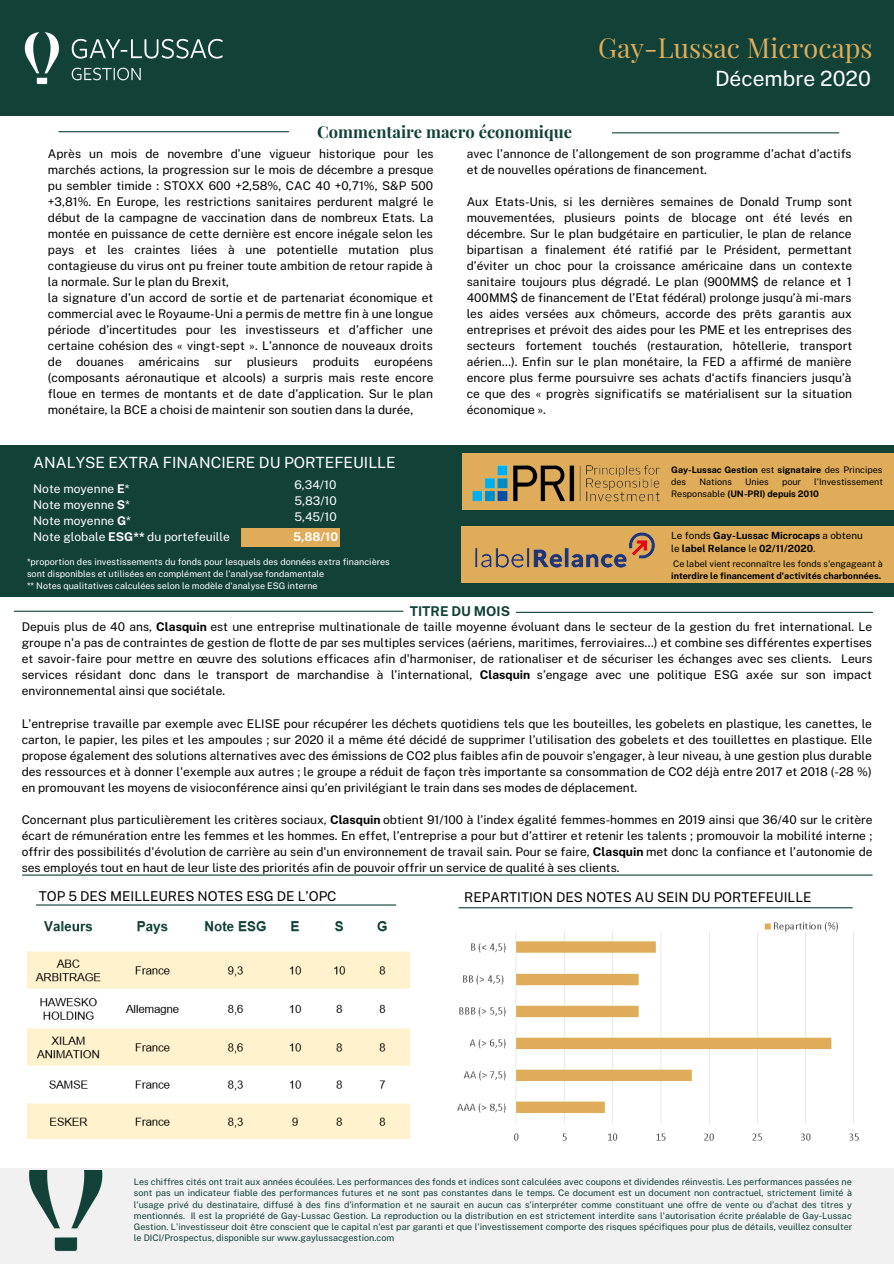
<style>
.page{position:relative;width:894px;height:1264px;background:#fff}
.page>*{position:absolute;margin:0;border:0;box-sizing:border-box;transform-origin:0 0}
.t1{font:27px "Playfair Display";color:#dfad59}
.t2{font:21px "Public Sans";color:#fff}
.t3{font:700 16.5px "Playfair Display";color:#124138}
.t4{font:15.45px "Public Sans";color:#fff}
.t5{font:13.5px "Public Sans";color:#000}
.t6{font:700 13.5px "Public Sans";color:#124138}
.t7{font:12px/16px "Public Sans";color:#000;text-align:justify}
.t8{font:12px "Public Sans";color:#fff}
.t9{font:700 12px "Public Sans";color:#fff}
.t10{font:700 9.9px/13.2px "Public Sans";color:#000}
.t11{font:9px/11.2px "Public Sans";color:#124138;text-align:justify}
.t12{font:9px/12px "Public Sans";color:#fff}
.t13{font:700 9px/12px "Public Sans";color:#000}
.t14{font:9px/12px "Public Sans";color:#000}
.s1{font-weight:700}
.s2{font-weight:400}
</style>
<div class="page">
<div style="left:0;top:0;width:893px;height:115px;background:#124138"></div>
<img style="left:24px;top:32px;width:199px;height:52px">
<hr style="left:59px;top:131px;width:230px;height:1px;background:#124138">
<hr style="left:612px;top:132px;width:226px;height:1px;background:#124138">
<hr style="left:516px;top:611px;width:356px;height:2px;background:#124138">
<div style="left:0;top:1167px;width:893px;height:96px;background:#f1f1f1"></div>
<img style="left:29px;top:1170px;width:74px;height:82px">
<hr style="left:14px;top:610px;width:389px;height:1px;background:#124138">
<div style="left:0;top:445px;width:893px;height:151px;background:#124138"></div>
<div style="left:241px;top:528px;width:98px;height:19px;background:#dfad59"></div>
<div style="left:462px;top:454px;width:431px;height:56px;background:#dfad59"></div>
<img style="left:472px;top:465px;width:188px;height:37px">
<div style="left:462px;top:526px;width:431px;height:56px;background:#dfad59"></div>
<img style="left:475px;top:532px;width:180px;height:36px">
<hr style="left:36px;top:904px;width:360px;height:1px;background:#124138">
<img style="left:457px;top:921px;width:402px;height:220px">
<hr style="left:459px;top:907px;width:393px;height:1px;background:#124138">
<hr style="left:22px;top:874px;width:849px;height:1px;background:#124138">
<img style="left:27px;top:921px;width:383px;height:217px">
<p class="t1" style="left:598px;top:29px;width:276px">Gay-Lussac Microcaps</p>
<p class="t3" style="left:317px;top:121px;width:256px">Commentaire macro économique</p>
<p class="t2" style="left:714px;top:66px;width:157px">Décembre 2020</p>
<p class="t7" style="left:48px;top:145px;width:387px">Après un mois de novembre d’une vigueur historique pour les marchés actions, la progression sur le mois de décembre a presque pu sembler timide : STOXX 600 +2,58%, CAC 40 +0,71%, S&amp;P 500 +3,81%. En Europe, les restrictions sanitaires perdurent malgré le début de la campagne de vaccination dans de nombreux Etats. La montée en puissance de cette dernière est encore inégale selon les pays et les craintes liées à une potentielle mutation plus contagieuse du virus ont pu freiner toute ambition de retour rapide à la normale. Sur le plan du Brexit,</p>
<p class="t7" style="left:48px;top:289px;width:387px">la signature d’un accord de sortie et de partenariat économique et commercial avec le Royaume-Uni a permis de mettre fin à une longue période d’incertitudes pour les investisseurs et d’afficher une certaine cohésion des « vingt-sept ». L’annonce de nouveaux droits de douanes américains sur plusieurs produits européens (composants aéronautique et alcools) a surpris mais reste encore floue en termes de montants et de date d’application. Sur le plan monétaire, la BCE a choisi de maintenir son soutien dans la durée,</p>
<p class="t4" style="left:33px;top:453px;width:364px">ANALYSE EXTRA FINANCIERE DU PORTEFEUILLE</p>
<p class="t8" style="left:33px;top:482px;width:98px">Note moyenne <span class="s1">E</span>*</p>
<p class="t8" style="left:33px;top:498px;width:98px">Note moyenne <span class="s1">S</span>*</p>
<p class="t8" style="left:33px;top:514px;width:99px">Note moyenne <span class="s1">G</span>*</p>
<p class="t8" style="left:33px;top:530px;width:198px">Note globale <span class="s1">ESG**</span> du portefeuille</p>
<p class="t12" style="left:27px;top:555px;width:364px">*proportion des investissements du fonds pour lesquels des données extra financières sont disponibles et utilisées en complément de l'analyse fondamentale</p>
<p class="t12" style="left:27px;top:579px;width:292px">** Notes qualitatives calculées selon le modèle d'analyse ESG interne</p>
<p class="t8" style="left:294px;top:478px;width:43px">6,34/10</p>
<p class="t8" style="left:294px;top:494px;width:44px">5,83/10</p>
<p class="t8" style="left:294px;top:510px;width:44px">5,45/10</p>
<p class="t9" style="left:293px;top:530px;width:47px">5,88/10</p>
<p class="t7" style="left:466px;top:145px;width:386px">avec l’annonce de l’allongement de son programme d’achat d’actifs et de nouvelles opérations de financement.</p>
<p class="t7" style="left:466px;top:193px;width:387px">Aux Etats-Unis, si les dernières semaines de Donald Trump sont mouvementées, plusieurs points de blocage ont été levés en décembre. Sur le plan budgétaire en particulier, le plan de relance bipartisan a finalement été ratifié par le Président, permettant d’éviter un choc pour la croissance américaine dans un contexte sanitaire toujours plus dégradé. Le plan (900MM$ de relance et 1<br>400MM$ de financement de l’Etat fédéral) prolonge jusqu’à mi-mars les aides versées aux chômeurs, accorde des prêts garantis aux entreprises et prévoit des aides pour les PME et les entreprises des secteurs fortement touchés (restauration, hôtellerie, transport aérien…). Enfin sur le plan monétaire, la FED a affirmé de manière encore plus ferme poursuivre ses achats d‘actifs financiers jusqu’à ce que des « progrès significatifs se matérialisent sur la situation économique ».</p>
<p class="t13" style="left:671px;top:463px;width:213px">Gay-Lussac Gestion <span class="s2">est</span> signataire <span class="s2">des Principes des</span></p>
<p class="t14" style="left:671px;top:475px;width:213px;text-indent:143px">l’Investissement<br>Responsable <span class="s1">(UN-PRI) depuis 2010</span></p>
<p class="t14" style="left:699px;top:475px;width:34px">Nations</p>
<p class="t14" style="left:745px;top:475px;width:25px">Unies</p>
<p class="t14" style="left:781px;top:475px;width:21px">pour</p>
<p class="t10" style="left:671px;top:529px;width:193px"><span class="s2">Le fonds</span> Gay-Lussac Microcaps <span class="s2">a obtenu le</span> label Relance <span class="s2">le</span> 02/11/2020<span class="s2">.</span></p>
<p class="t13" style="left:671px;top:558px;width:213px"><span class="s2">Ce label vient reconnaître les fonds s'engageant à </span>interdire le financement d'activités charbonnées.</p>
<p class="t6" style="left:409px;top:603px;width:102px">TITRE DU MOIS</p>
<p class="t7" style="left:22px;top:619px;width:852px">Depuis plus de 40 ans, <span class="s1">Clasquin</span> est une entreprise multinationale de taille moyenne évoluant dans le secteur de la gestion du fret international. Le groupe n'a pas de contraintes de gestion de flotte de par ses multiples services (aériens, maritimes, ferroviaires…) et combine ses différentes expertises et savoir-faire pour mettre en œuvre des solutions efficaces afin d'harmoniser, de rationaliser et de sécuriser les échanges avec ses clients. Leurs services résidant donc dans le transport de marchandise à l’international, <span class="s1">Clasquin</span> s’engage avec une politique ESG axée sur son impact environnemental ainsi que sociétale.</p>
<p class="t7" style="left:22px;top:715px;width:851px">L’entreprise travaille par exemple avec ELISE pour récupérer les déchets quotidiens tels que les bouteilles, les gobelets en plastique, les canettes, le carton, le papier, les piles et les ampoules ; sur 2020 il a même été décidé de supprimer l’utilisation des gobelets et des touillettes en plastique. Elle propose également des solutions alternatives avec des émissions de CO2 plus faibles afin de pouvoir s’engager, à leur niveau, à une gestion plus durable des ressources et à donner l'exemple aux autres ; le groupe a réduit de façon très importante sa consommation de CO2 déjà entre 2017 et 2018 (-28 %) en promouvant les moyens de visioconférence ainsi qu’en privilégiant le train dans ses modes de déplacement.</p>
<p class="t7" style="left:22px;top:811px;width:852px">Concernant plus particulièrement les critères sociaux, <span class="s1">Clasquin</span> obtient 91/100 à l’index égalité femmes-hommes en 2019 ainsi que 36/40 sur le critère écart de rémunération entre les femmes et les hommes. En effet, l’entreprise a pour but d’attirer et retenir les talents ; promouvoir la mobilité interne ; offrir des possibilités d'évolution de carrière au sein d'un environnement de travail sain. Pour se faire, <span class="s1">Clasquin</span> met donc la confiance et l’autonomie de ses employés tout en haut de leur liste des priorités afin de pouvoir offrir un service de qualité à ses clients.</p>
<p class="t5" style="left:39px;top:888px;width:299px">TOP 5 DES MEILLEURES NOTES ESG DE L’OPC</p>
<p class="t5" style="left:464px;top:889px;width:348px">REPARTITION DES NOTES AU SEIN DU PORTEFEUILLE</p>
<p class="t11" style="left:134px;top:1176px;width:719px">Les chiffres cités ont trait aux années écoulées. Les performances des fonds et indices sont calculées avec coupons et dividendes réinvestis. Les performances passées ne sont pas un indicateur fiable des performances futures et ne sont pas constantes dans le temps. Ce document est un document non contractuel, strictement limité à l'usage privé du destinataire, diffusé à des fins d'information et ne saurait en aucun cas s'interpréter comme constituant une offre de vente ou d'achat des titres y mentionnés. Il est la propriété de Gay-Lussac Gestion. La reproduction ou la distribution en est strictement interdite sans l'autorisation écrite préalable de Gay-Lussac Gestion. L'investisseur doit être conscient que le capital n'est par garanti et que l'investissement comporte des risques spécifiques pour plus de détails, veuillez consulter le DICI/Prospectus, disponible sur www.gaylussacgestion.com</p>
</div>
